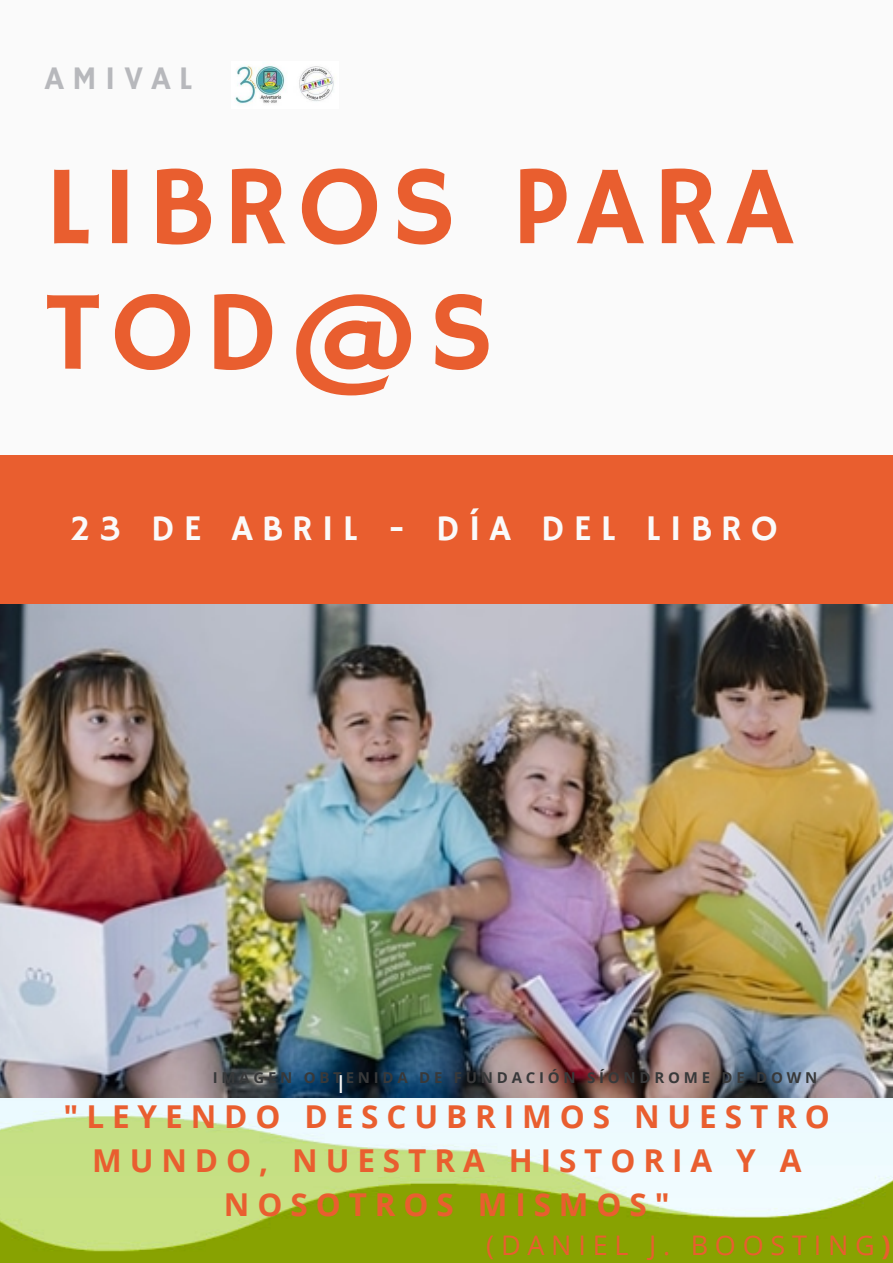
<style>
.page{position:relative;width:893px;height:1263px;background:#fafafa}
.page>*{position:absolute;margin:0;border:0;box-sizing:border-box;transform-origin:0 0}
.t1{font:112.73px/125.5px "Hammersmith One";letter-spacing:.08em;color:#e95e2f}
.t2{font:36px "Hammersmith One";letter-spacing:.25em;color:#fafafa}
.t3{font:32.78px "Hammersmith One";letter-spacing:.25em;color:#b7b8bc}
.t4{font:700 31.5px/43.8px "Open Sans";letter-spacing:.25em;color:#e95e2f;text-align:center}
.t5{font:27px "Open Sans";letter-spacing:.25em;color:#e95e2f}
.t6{font:24.83px "Open Sans";color:#fafafa}
.t7{font:700 15px "Open Sans";letter-spacing:.25em;color:#38393a}
.s1{font-weight:700}
</style>
<div class="page">
<img style="left:0;top:1097px;width:893px;height:166px">
<div style="left:0;top:455px;width:893px;height:150px;background:#e95e2f"></div>
<img style="left:0;top:605px;width:893px;height:492px">
<img style="left:235px;top:65px;width:99px;height:39px">
<p class="t3" style="left:45px;top:60px;width:149px">AMIVAL</p>
<h1 class="t1" style="left:45px;top:149px;width:749px">LIBROS PARA<br>TOD@S</h1>
<p class="t2" style="left:70px;top:508px;width:709px">23 DE ABRIL - DÍA DEL LIBRO</p>
<p class="t7" style="left:213px;top:1067px;width:606px">IMAGEN OBTENIDA DE FUNDACIÓN SÍONDROME DE DOWN</p>
<p class="t6" style="left:337px;top:1067px;width:8px">I</p>
<p class="t4" style="left:64px;top:1094px;width:768px">"LEYENDO DESCUBRIMOS NUESTRO<br>MUNDO, NUESTRA HISTORIA Y A<br>NOSOTROS MISMOS"</p>
<p class="t5" style="left:486px;top:1226px;width:406px">(DANIEL J. BOOSTING<span class="s1">)</span></p>
</div>
